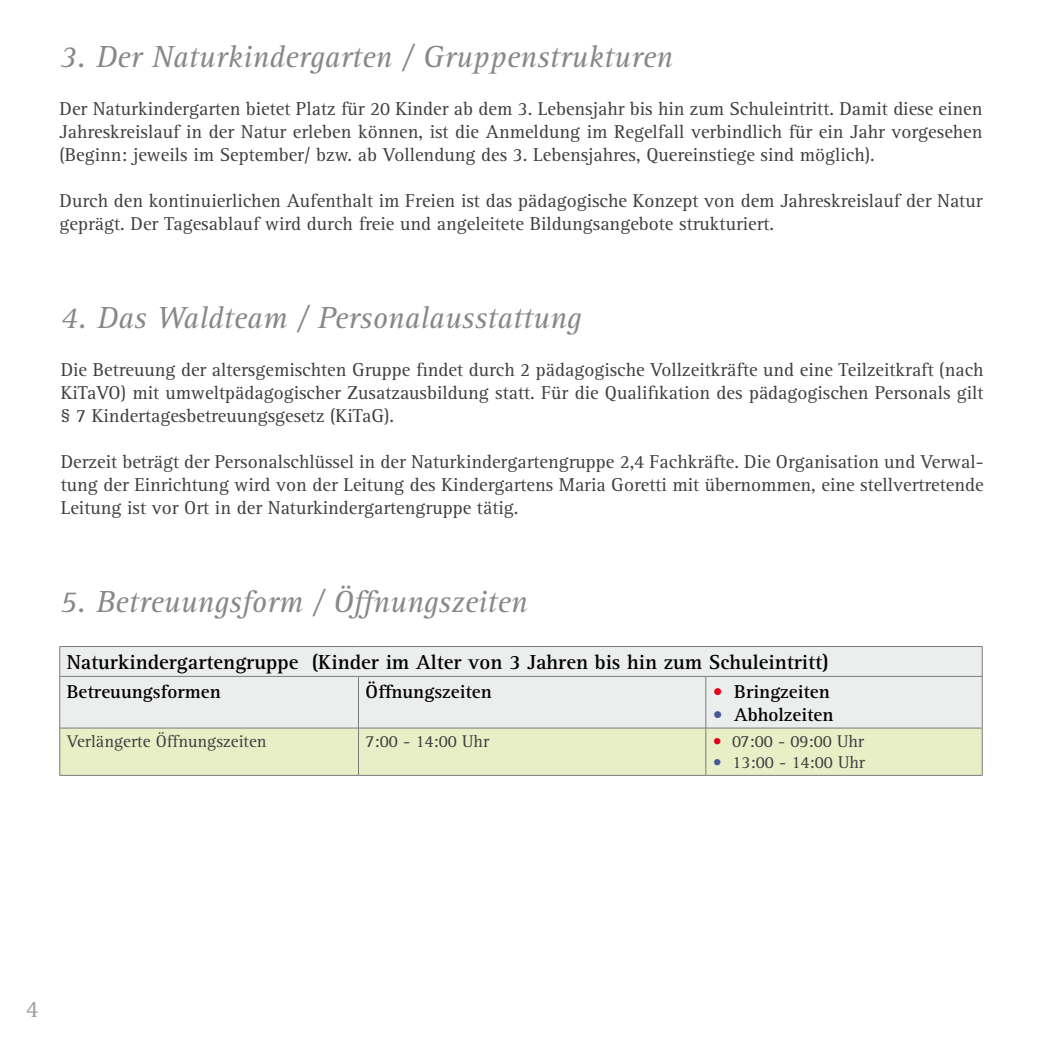
<style>
.page{position:relative;width:1042px;height:1042px;background:#fff}
.page>*{position:absolute;margin:0;border:0;box-sizing:border-box;transform-origin:0 0}
.t1{font:italic 31.5px "Rotis Serif";color:#87888a}
.t2{font:24.5px "Rotis Serif";color:#9c9e9f}
.t3{font:700 21px "Rotis Serif";color:#000}
.t4{font:19.25px/23.1px "Rotis Serif";color:#3e3d40;text-align:justify}
.t5{font:700 19.25px "Rotis Serif";color:#000}
.t6{font:17.5px "Rotis Serif";color:#3e3d40}
.s1{font-weight:400;color:#e2001a}
.s2{font-weight:400;color:#47589a}
.s3{color:#e2001a}
.s4{color:#47589a}
</style>
<div class="page">
<div style="left:60px;top:647px;width:922px;height:81px;background:#eceded"></div>
<div style="left:60px;top:729px;width:922px;height:46px;background:#e8eec5"></div>
<hr style="left:60px;top:646px;width:298px;height:1px;background:#7b7c7e">
<svg style="left:59px;top:647px;width:1px;height:29px"></svg>
<hr style="left:358px;top:646px;width:348px;height:1px;background:#7b7c7e">
<hr style="left:706px;top:646px;width:276px;height:1px;background:#7b7c7e">
<svg style="left:982px;top:647px;width:1px;height:29px"></svg>
<hr style="left:60px;top:676px;width:298px;height:1px;background:#7b7c7e">
<hr style="left:59px;top:676px;width:1px;height:52px;background:#7b7c7e">
<hr style="left:358px;top:676px;width:348px;height:1px;background:#7b7c7e">
<hr style="left:358px;top:676px;width:1px;height:52px;background:#7b7c7e">
<hr style="left:706px;top:676px;width:276px;height:1px;background:#7b7c7e">
<hr style="left:705px;top:676px;width:1px;height:52px;background:#7b7c7e">
<hr style="left:982px;top:676px;width:1px;height:52px;background:#7b7c7e">
<hr style="left:60px;top:728px;width:298px;height:1px;background:#7b7c7e">
<hr style="left:59px;top:728px;width:1px;height:47px;background:#7b7c7e">
<hr style="left:358px;top:728px;width:348px;height:1px;background:#7b7c7e">
<hr style="left:358px;top:728px;width:1px;height:47px;background:#7b7c7e">
<hr style="left:706px;top:728px;width:276px;height:1px;background:#7b7c7e">
<hr style="left:705px;top:728px;width:1px;height:47px;background:#7b7c7e">
<hr style="left:982px;top:728px;width:1px;height:47px;background:#7b7c7e">
<hr style="left:60px;top:775px;width:298px;height:1px;background:#7b7c7e">
<hr style="left:358px;top:775px;width:348px;height:1px;background:#7b7c7e">
<hr style="left:706px;top:775px;width:276px;height:1px;background:#7b7c7e">
<h1 class="t1" style="left:60px;top:39px;width:615px">3. Der Naturkindergarten / Gruppenstrukturen</h1>
<p class="t4" style="left:60px;top:97px;width:924px">Der Naturkindergarten bietet Platz für 20 Kinder ab dem 3. Lebensjahr bis hin zum Schuleintritt. Damit diese einen Jahreskreislauf in der Natur erleben können, ist die Anmeldung im Regelfall verbindlich für ein Jahr vorgesehen (Beginn: jeweils im September/ bzw. ab Vollendung des 3. Lebensjahres, Quereinstiege sind möglich).</p>
<p class="t4" style="left:60px;top:190px;width:924px">Durch den kontinuierlichen Aufenthalt im Freien ist das pädagogische Konzept von dem Jahreskreislauf der Natur geprägt. Der Tagesablauf wird durch freie und angeleitete Bildungsangebote strukturiert.</p>
<h1 class="t1" style="left:61px;top:300px;width:522px">4. Das Waldteam / Personalausstattung</h1>
<p class="t4" style="left:61px;top:358px;width:924px">Die Betreuung der altersgemischten Gruppe findet durch 2 pädagogische Vollzeitkräfte und eine Teilzeitkraft (nach KiTaVO) mit umweltpädagogischer Zusatzausbildung statt. Für die Qualifikation des pädagogischen Personals gilt § 7 Kindertagesbetreuungsgesetz (KiTaG).</p>
<p class="t4" style="left:61px;top:451px;width:924px">Derzeit beträgt der Personalschlüssel in der Naturkindergartengruppe 2,4 Fachkräfte. Die Organisation und Verwal&shy;tung der Einrichtung wird von der Leitung des Kindergartens Maria Goretti mit übernommen, eine stellvertretende Leitung ist vor Ort in der Naturkindergartengruppe tätig.</p>
<h1 class="t1" style="left:60px;top:584px;width:469px">5. Betreuungsform / Öffnungszeiten</h1>
<p class="t3" style="left:67px;top:650px;width:763px">Naturkindergartengruppe (Kinder im Alter von 3 Jahren bis hin zum Schuleintritt)</p>
<p class="t5" style="left:67px;top:680px;width:156px">Betreuungsformen</p>
<p class="t5" style="left:365px;top:680px;width:128px">Öffnungszeiten</p>
<p class="t5" style="left:713px;top:680px;width:119px"><span class="s1">•</span> Bringzeiten</p>
<p class="t5" style="left:713px;top:703px;width:122px"><span class="s2">•</span> Abholzeiten</p>
<p class="t6" style="left:67px;top:731px;width:201px">Verlängerte Öffnungszeiten</p>
<p class="t6" style="left:365px;top:731px;width:125px">7:00 - 14:00 Uhr</p>
<p class="t6" style="left:713px;top:731px;width:153px"><span class="s3">•</span> 07:00 - 09:00 Uhr</p>
<p class="t6" style="left:713px;top:752px;width:154px"><span class="s4">•</span> 13:00 - 14:00 Uhr</p>
<p class="t2" style="left:26px;top:995px;width:14px">4</p>
</div>
